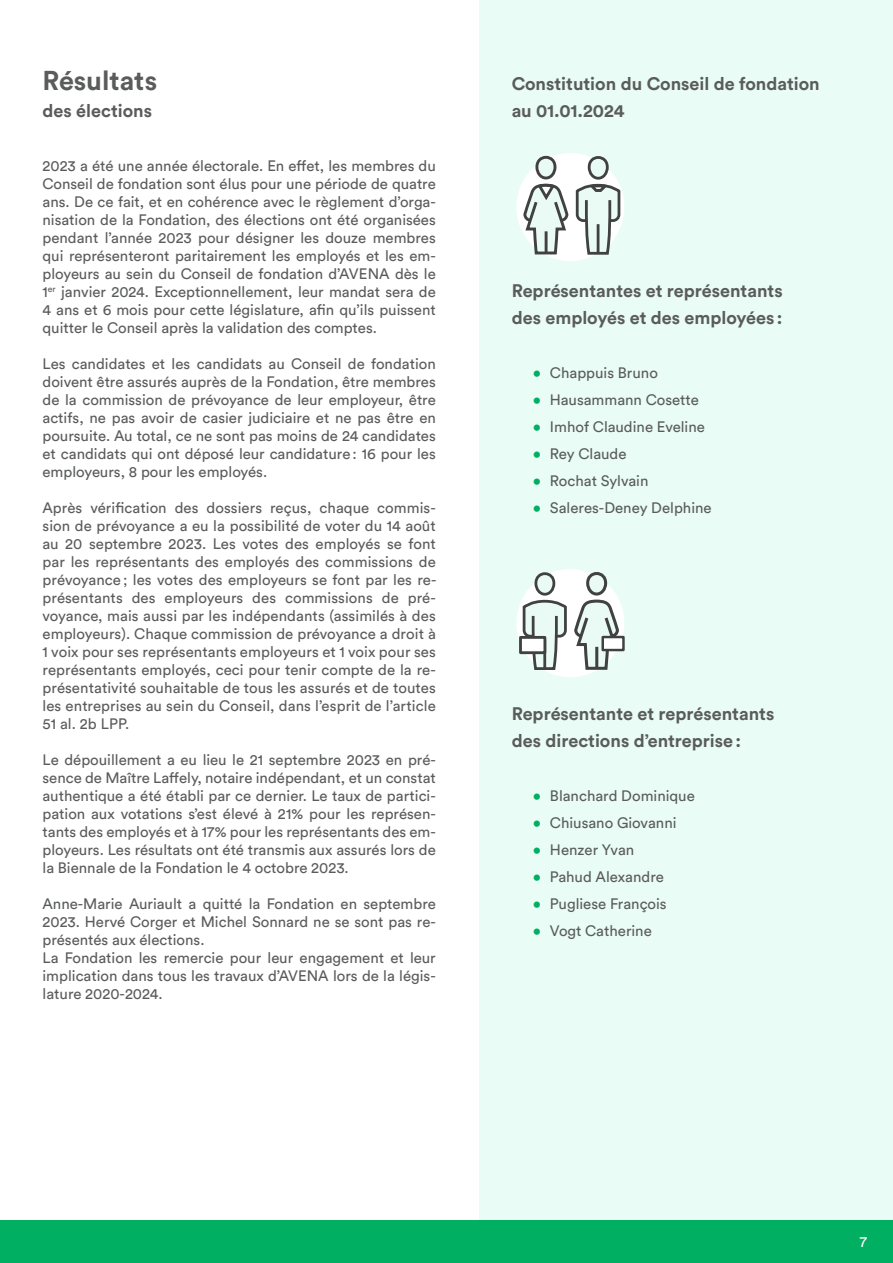
<style>
.page{position:relative;width:893px;height:1263px;background:#fff}
.page>*{position:absolute;margin:0;border:0;box-sizing:border-box;transform-origin:0 0}
.Titre{font:700 27px "Circular Std";color:#5a5c5b}
.sous-titre{font:700 18px/27px "Circular Std";color:#5a5c5b}
.courant{font:15px/18px "Circular Std";color:#5a5c5b;text-align:justify}
.t1{font:15px "Circular Std";color:#fff}
.s1{color:#00af61}
</style>
<div class="page">
<div style="left:479px;top:0;width:414px;height:1242px;background:#eafcf6"></div>
<div style="left:516px;top:569px;width:108px;height:108px;background:#fff;border-radius:50%"></div>
<div style="left:536px;top:573px;width:18px;height:21px;background:#eafaf4;border-radius:50%"></div>
<div style="left:534px;top:572px;width:21px;height:24px;border:3px solid #404141;border-radius:50%"></div>
<div style="left:519px;top:636px;width:27px;height:18px;border:3px solid #404141"></div>
<div style="left:588px;top:573px;width:18px;height:21px;background:#eafaf4;border-radius:50%"></div>
<svg style="left:521px;top:599px;width:99px;height:71px"></svg>
<hr style="left:595px;top:647px;width:3px;height:21px;background:#404140">
<div style="left:586px;top:572px;width:21px;height:23px;border:3px solid #404140;border-radius:50%"></div>
<div style="left:603px;top:637px;width:20px;height:13px;background:#fff"></div>
<div style="left:601px;top:636px;width:24px;height:15px;border:2px solid #404141"></div>
<div style="left:516px;top:153px;width:108px;height:108px;background:#fff;border-radius:50%"></div>
<div style="left:589px;top:157px;width:18px;height:21px;background:#eafaf4;border-radius:50%"></div>
<div style="left:588px;top:156px;width:21px;height:24px;border:3px solid #404141;border-radius:50%"></div>
<div style="left:537px;top:157px;width:18px;height:21px;background:#eafaf4;border-radius:50%"></div>
<div style="left:535px;top:156px;width:21px;height:23px;border:3px solid #404140;border-radius:50%"></div>
<svg style="left:523px;top:183px;width:98px;height:72px"></svg>
<div style="left:0;top:1220px;width:893px;height:43px;background:#00af61"></div>
<p class="Titre" style="left:43px;top:63px;width:116px">Résultats</p>
<p class="sous-titre" style="left:43px;top:97px;width:111px">des élections</p>
<p class="courant" style="left:43px;top:157px;width:395px">2023 a été une année électorale. En effet, les membres du Conseil de fondation sont élus pour une période de quatre ans. De ce fait, et en cohérence avec le règlement d’orga&shy;nisation de la Fondation, des élections ont été organisées pendant l’année 2023 pour désigner les douze membres qui représenteront paritairement les employés et les em&shy;ployeurs au sein du Conseil de fondation d’AVENA dès le 1<sup>er</sup> janvier 2024. Exceptionnellement, leur mandat sera de 4 ans et 6 mois pour cette législature, afin qu’ils puissent quitter le Conseil après la validation des comptes.</p>
<p class="courant" style="left:43px;top:355px;width:395px">Les candidates et les candidats au Conseil de fondation doivent être assurés auprès de la Fondation, être membres de la commission de prévoyance de leur employeur, être actifs, ne pas avoir de casier judiciaire et ne pas être en poursuite. Au total, ce ne sont pas moins de 24 candidates et candidats qui ont déposé leur candidature: 16 pour les employeurs, 8 pour les employés.</p>
<p class="courant" style="left:43px;top:499px;width:396px">Après vérification des dossiers reçus, chaque commis&shy;sion de prévoyance a eu la possibilité de voter du 14 août au 20 septembre 2023. Les votes des employés se font par les représentants des employés des commissions de prévoyance; les votes des employeurs se font par les re&shy;présentants des employeurs des commissions de pré&shy;voyance, mais aussi par les indépendants (assimilés à des employeurs). Chaque commission de prévoyance a droit à 1 voix pour ses représentants employeurs et 1 voix pour ses représentants employés, ceci pour tenir compte de la re&shy;présentativité souhaitable de tous les assurés et de toutes les entreprises au sein du Conseil, dans l’esprit de l’article 51 al. 2b LPP.</p>
<p class="courant" style="left:43px;top:751px;width:395px">Le dépouillement a eu lieu le 21 septembre 2023 en pré&shy;sence de Maître Laffely, notaire indépendant, et un constat authentique a été établi par ce dernier. Le taux de partici&shy;pation aux votations s’est élevé à 21% pour les représen&shy;tants des employés et à 17% pour les représentants des em&shy;ployeurs. Les résultats ont été transmis aux assurés lors de la Biennale de la Fondation le 4 octobre 2023.</p>
<p class="courant" style="left:43px;top:895px;width:395px">Anne-Marie Auriault a quitté la Fondation en septembre 2023. Hervé Corger et Michel Sonnard ne se sont pas re&shy;présentés aux élections.</p>
<p class="courant" style="left:43px;top:949px;width:395px">La Fondation les remercie pour leur engagement et leur implication dans tous les travaux d’AVENA lors de la légis&shy;lature 2020-2024.</p>
<p class="sous-titre" style="left:512px;top:70px;width:310px">Constitution du Conseil de fondation au 01.01.2024</p>
<p class="sous-titre" style="left:512px;top:277px;width:273px">Représentantes et représentants des employés et des employées :</p>
<p class="courant" style="left:533px;top:364px;width:126px"><span class="s1">•</span> Chappuis Bruno</p>
<p class="courant" style="left:533px;top:391px;width:167px"><span class="s1">•</span> Hausammann Cosette</p>
<p class="courant" style="left:533px;top:418px;width:174px"><span class="s1">•</span> Imhof Claudine Eveline</p>
<p class="courant" style="left:533px;top:445px;width:95px"><span class="s1">•</span> Rey Claude</p>
<p class="courant" style="left:533px;top:472px;width:117px"><span class="s1">•</span> Rochat Sylvain</p>
<p class="courant" style="left:533px;top:499px;width:180px"><span class="s1">•</span> Saleres-Deney Delphine</p>
<p class="sous-titre" style="left:512px;top:700px;width:264px">Représentante et représentants des directions d’entreprise:</p>
<p class="courant" style="left:533px;top:787px;width:163px"><span class="s1">•</span> Blanchard Dominique</p>
<p class="courant" style="left:533px;top:814px;width:145px"><span class="s1">•</span> Chiusano Giovanni</p>
<p class="courant" style="left:533px;top:841px;width:103px"><span class="s1">•</span> Henzer Yvan</p>
<p class="courant" style="left:533px;top:868px;width:132px"><span class="s1">•</span> Pahud Alexandre</p>
<p class="courant" style="left:533px;top:895px;width:135px"><span class="s1">•</span> Pugliese François</p>
<p class="courant" style="left:533px;top:922px;width:120px"><span class="s1">•</span> Vogt Catherine</p>
<p class="t1" style="left:860px;top:1233px;width:9px">7</p>
</div>
